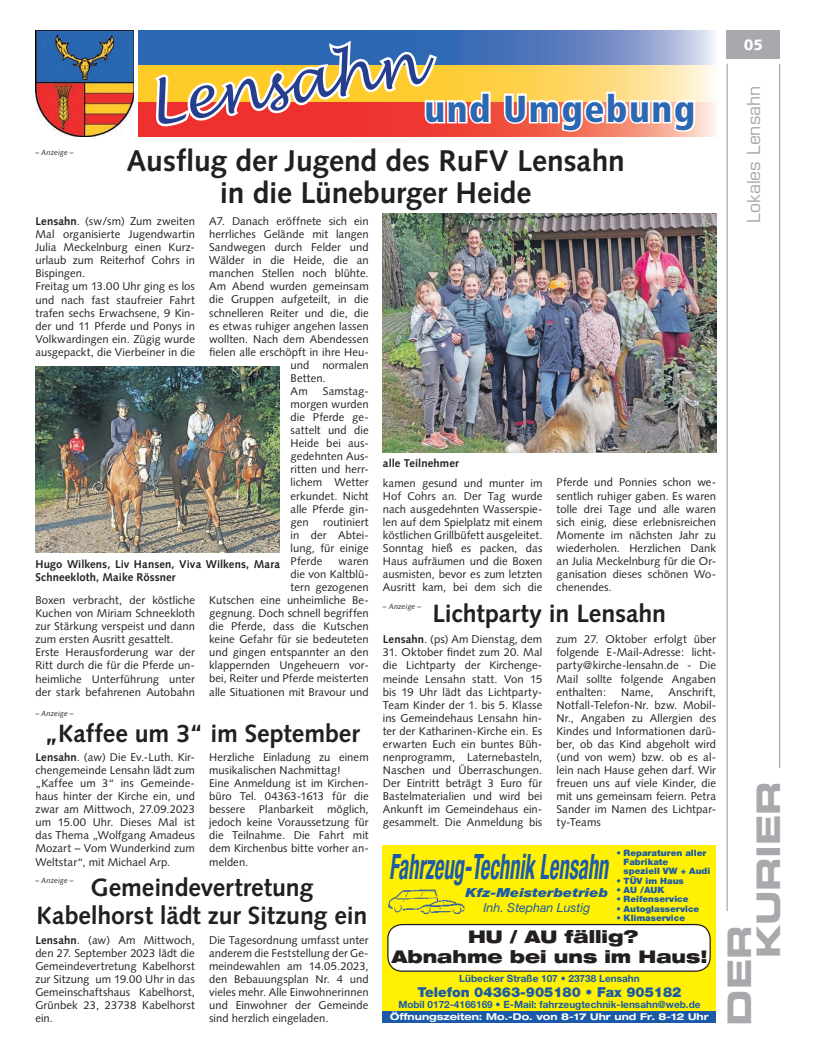
<style>
.page{position:relative;width:819px;height:1053px;background:#fff}
.page>*{position:absolute;margin:0;border:0;box-sizing:border-box;transform-origin:0 0}
.t1{font:italic 57.5px "Lucida Handwriting";color:#253f8e}
.t2{font:900 condensed 37.5px "Frutiger LT Std";letter-spacing:.04em;color:#2b67b2}
.t3{font:italic 700 condensed 35px "Helvetica Neue";color:#1b5aa8;scale:.59 1}
.t4{font:32.5px/28.9px "Eurostile LT Std Bold Ex 2";letter-spacing:-.01em;color:#a8a9ad}
.t5{font:700 30px/32.5px "Syntax LT Std";letter-spacing:-.005em;color:#231f20;text-align:center}
.t6{font:700 25px/27.5px "Syntax LT Std";letter-spacing:-.005em;color:#231f20;text-align:center}
.t7{font:900 expanded 17.5px/20px "Helvetica Neue";color:#231f20;text-align:center}
.t8{font:17.5px "Eurostile LT Std";letter-spacing:-.005em;color:#a8a9ad}
.t9{font:900 15px "Syntax LT Std";color:#fff}
.t10{font:900 13.75px "Helvetica Neue";color:#1b5aa8}
.t11{font:italic 900 12.5px/15px "Helvetica Neue";color:#1b5aa8;text-align:center;scale:1.17 1}
.t12{font:11.25px/13px "Syntax";letter-spacing:.005em;color:#231f20;text-align:justify}
.t13{font:700 11.25px/12.5px "Syntax LT Std";letter-spacing:.005em;color:#231f20}
.t14{font:700 10px "Helvetica Neue";color:#1b5aa8}
.t15{font:700 expanded 9.38px "Helvetica Neue";color:#fff}
.t16{font:900 8.75px/9.4px "Helvetica Neue";color:#1b5aa8;scale:1.04 1}
.t17{font:italic 7.5px "Syntax LT Std";letter-spacing:.015em;color:#231f20}
.s1{font-weight:700}
.s2{font-family:"Syntax LT Std";font-weight:700}
.s3{font-weight:400}
</style>
<div class="page">
<hr style="left:726px;top:64px;width:1px;height:847px;background:#939598">
<hr style="left:779px;top:64px;width:1px;height:703px;background:#939598">
<div style="left:726px;top:30px;width:54px;height:29px;background:#a8a9ad"></div>
<div style="left:383px;top:845px;width:333px;height:177px;background:#fff101"></div>
<div style="left:383px;top:1010px;width:333px;height:12px;background:#1b5aa8"></div>
<img style="left:388px;top:889px;width:77px;height:24px">
<div style="left:388px;top:924px;width:322px;height:47px;background:#fff;border-radius:14px"></div>
<div style="left:387px;top:923px;width:323px;height:48px;border:1px solid #231f20;border-radius:14px"></div>
<img style="left:35px;top:30px;width:99px;height:106px">
<svg style="left:138px;top:101px;width:578px;height:35px;background:#f58c7f"></svg>
<svg style="left:138px;top:30px;width:576px;height:36px;background:#6d8cc3"></svg>
<svg style="left:138px;top:66px;width:576px;height:35px;background:#fedc7e"></svg>
<svg style="left:502px;top:90px;width:195px;height:44px"></svg>
<svg style="left:150px;top:36px;width:343px;height:100px"></svg>
<img style="left:383px;top:214px;width:333px;height:238px">
<img style="left:35px;top:366px;width:245px;height:186px">
<p class="t17" style="left:35px;top:147px;width:40px">– Anzeige –</p>
<p class="t1" style="left:142px;top:71px;width:276px;rotate:-9deg">Lensahn</p>
<p class="t2" style="left:424px;top:86px;width:272px">und Umgebung</p>
<p class="t5" style="left:126px;top:144px;width:500px">Ausflug der Jugend des RuFV Lensahn in die Lüneburger Heide</p>
<p class="t12" style="left:209px;top:215px;width:161px">A7. Danach eröffnete sich ein</p>
<p class="t12" style="left:209px;top:228px;width:161px">herrliches Gelände mit langen</p>
<p class="t12" style="left:209px;top:241px;width:161px">Sandwegen durch Felder und</p>
<p class="t12" style="left:209px;top:254px;width:161px">Wälder in die Heide, die an</p>
<p class="t12" style="left:209px;top:267px;width:161px">manchen Stellen noch blühte.</p>
<p class="t12" style="left:209px;top:280px;width:161px">Am Abend wurden gemeinsam</p>
<p class="t12" style="left:209px;top:293px;width:161px">die Gruppen aufgeteilt, in die</p>
<p class="t12" style="left:209px;top:306px;width:161px">schnelleren Reiter und die, die</p>
<p class="t12" style="left:209px;top:319px;width:161px">es etwas ruhiger angehen lassen</p>
<p class="t12" style="left:209px;top:332px;width:161px">wollten. Nach dem Abendessen</p>
<p class="t12" style="left:209px;top:345px;width:161px">fielen alle erschöpft in ihre Heu-</p>
<p class="t12" style="left:290px;top:358px;width:80px">und normalen</p>
<p class="t12" style="left:290px;top:371px;width:37px">Betten.</p>
<p class="t12" style="left:290px;top:384px;width:19px">Am</p>
<p class="t12" style="left:35px;top:215px;width:161px;text-align:left"><span class="s1">Lensahn</span>. (sw/sm) Zum zweiten<br>Mal organisierte Jugendwartin<br>Julia Meckelnburg einen Kurz&shy;urlaub zum Reiterhof Cohrs in<br>Bispingen.<br>Freitag um 13.00 Uhr ging es los und nach fast staufreier Fahrt trafen sechs Erwachsene, 9 Kin&shy;der und 11 Pferde und Ponys in<br>Volkwardingen ein. Zügig wurde ausgepackt, die Vierbeiner in die</p>
<p class="t12" style="left:290px;top:384px;width:80px;text-indent:32px">Samstag&shy;morgen wurden die Pferde ge&shy;sattelt und die Heide bei aus&shy;gedehnten Aus&shy;ritten und herr&shy;lichem Wetter erkundet. Nicht alle Pferde gin&shy;gen</p>
<p class="t12" style="left:290px;top:515px;width:80px;text-indent:33px">routiniert in der Abtei&shy;lung, für einige Pferde</p>
<p class="t12" style="left:209px;top:554px;width:161px;text-align:right">waren<br>die von Kaltblü-<br>tern gezogenen<br>Kutschen eine unheimliche Be&shy;gegnung. Doch schnell begriffen die Pferde, dass die Kutschen keine Gefahr für sie bedeuteten und gingen entspannter an den klappernden Ungeheuern vor&shy;bei, Reiter und Pferde meisterten alle Situationen mit Bravour und</p>
<p class="t13" style="left:35px;top:558px;width:246px">Hugo Wilkens, Liv Hansen, Viva Wilkens, Mara<br>Schneekloth, Maike Rössner</p>
<p class="t12" style="left:35px;top:593px;width:161px;text-align:left">Boxen verbracht, der köstliche<br>Kuchen von Miriam Schneekloth zur Stärkung verspeist und dann zum ersten Ausritt gesattelt.<br>Erste Herausforderung war der<br>Ritt durch die für die Pferde un&shy;heimliche Unterführung unter der stark befahrenen Autobahn</p>
<p class="t17" style="left:35px;top:708px;width:40px">– Anzeige –</p>
<p class="t6" style="left:44px;top:719px;width:317px">„Kaffee um 3“ im September</p>
<p class="t12" style="left:35px;top:750px;width:161px"><span class="s1">Lensahn</span>. (aw) Die Ev.-Luth. Kir&shy;chengemeinde Lensahn lädt zum „Kaffee um 3“ ins Gemeinde&shy;haus hinter der Kirche ein, und zwar am Mittwoch, 27.09.2023 um 15.00 Uhr. Dieses Mal ist das Thema „Wolfgang Amadeus Mozart – Vom Wunderkind zum Weltstar“, mit Michael Arp.</p>
<p class="t12" style="left:209px;top:750px;width:161px;text-align:left">Herzliche Einladung zu einem musikalischen Nachmittag!<br>Eine Anmeldung ist im Kirchen&shy;büro Tel. 04363-1613 für die bessere Planbarkeit möglich, jedoch keine Voraussetzung für die Teilnahme. Die Fahrt mit dem Kirchenbus bitte vorher an&shy;melden.</p>
<p class="t6" style="left:37px;top:874px;width:332px">Gemeindevertretung<br>Kabelhorst lädt zur Sitzung ein</p>
<p class="t12" style="left:35px;top:933px;width:161px"><span class="s1">Lensahn</span>. (aw) Am Mittwoch, den 27. September 2023 lädt die Gemeindevertretung Kabelhorst zur Sitzung um 19.00 Uhr in das Gemeinschaftshaus Kabelhorst, Grünbek 23, 23738 Kabelhorst ein.</p>
<p class="t12" style="left:209px;top:933px;width:161px">Die Tagesordnung umfasst unter anderem die Feststellung der Ge&shy;meindewahlen am 14.05.2023, den Bebauungsplan Nr. 4 und vieles mehr. Alle Einwohnerinnen und Einwohner der Gemeinde sind herzlich eingeladen.</p>
<p class="t17" style="left:35px;top:876px;width:40px">– Anzeige –</p>
<p class="t12" style="left:383px;top:453px;width:161px;line-height:19.8px"><span class="s2">alle Teilnehmer<br></span>kamen gesund und munter im</p>
<p class="t12" style="left:383px;top:489px;width:161px">Hof Cohrs an. Der Tag wurde nach ausgedehnten Wasserspie&shy;len auf dem Spielplatz mit einem köstlichen Grillbüfett ausgeleitet.<br>Sonntag hieß es packen, das Haus aufräumen und die Boxen ausmisten, bevor es zum letzten Ausritt kam, bei dem sich die</p>
<p class="t12" style="left:556px;top:476px;width:161px">Pferde und Ponnies schon we&shy;sentlich ruhiger gaben. Es waren tolle drei Tage und alle waren sich einig, diese erlebnisreichen Momente im nächsten Jahr zu wiederholen. Herzlichen Dank an Julia Meckelnburg für die Or&shy;ganisation dieses schönen Wo&shy;chenendes.</p>
<p class="t6" style="left:432px;top:599px;width:235px">Lichtparty in Lensahn</p>
<p class="t12" style="left:383px;top:633px;width:161px"><span class="s1">Lensahn</span>. (ps) Am Dienstag, dem</p>
<p class="t12" style="left:383px;top:646px;width:161px">31. Oktober findet zum 20. Mal die Lichtparty der Kirchenge&shy;meinde Lensahn statt. Von 15 bis 19 Uhr lädt das Lichtparty-Team Kinder der 1. bis 5. Klasse ins Gemeindehaus Lensahn hin&shy;ter der Katharinen-Kirche ein. Es erwarten Euch ein buntes Büh&shy;nenprogramm, Laternebasteln, Naschen und Überraschungen.<br>Der Eintritt beträgt 3 Euro für Bastelmaterialien und wird bei Ankunft im Gemeindehaus ein&shy;gesammelt. Die Anmeldung bis</p>
<p class="t17" style="left:383px;top:601px;width:40px">– Anzeige –</p>
<p class="t12" style="left:556px;top:633px;width:161px">zum 27. Oktober erfolgt über folgende E-Mail-Adresse: licht&shy;party@kirche-lensahn.de - Die Mail sollte folgende Angaben enthalten:</p>
<p class="t12" style="left:556px;top:685px;width:161px;text-indent:112px">Anschrift, Notfall-Telefon-Nr. bzw. Mobil-Nr., Angaben zu Allergien des Kindes und Informationen darü&shy;ber, ob das Kind abgeholt wird (und von wem) bzw. ob es al&shy;lein nach Hause gehen darf. Wir freuen uns auf viele Kinder, die mit uns gemeinsam feiern. Petra Sander im Namen des Lichtpar&shy;ty-Teams</p>
<p class="t12" style="left:621px;top:685px;width:34px">Name,</p>
<p class="t3" style="left:389px;top:845px;width:373px">Fahrzeug-Technik Lensahn</p>
<p class="t16" style="left:623px;top:847px;width:85px;text-indent:-7px">• Reparaturen aller<br>Fabrikate<br>speziell VW + Audi</p>
<p class="t16" style="left:616px;top:875px;width:66px">• TÜV im Haus</p>
<p class="t16" style="left:616px;top:885px;width:48px">• AU /AUK</p>
<p class="t16" style="left:616px;top:894px;width:71px">• Reifenservice</p>
<p class="t16" style="left:616px;top:903px;width:81px">• Autoglasservice</p>
<p class="t16" style="left:616px;top:913px;width:67px">• Klimaservice</p>
<p class="t7" style="left:392px;top:925px;width:317px">HU / AU fällig?<br>Abnahme bei uns im Haus!</p>
<p class="t11" style="left:465px;top:884px;width:123px">Kfz-Meisterbetrieb<br><span class="s3">Inh. Stephan Lustig</span></p>
<p class="t14" style="left:459px;top:971px;width:182px">Lübecker Straße 107 • 23738 Lensahn</p>
<p class="t10" style="left:417px;top:983px;width:265px">Telefon 04363-905180 • Fax 905182</p>
<p class="t14" style="left:398px;top:997px;width:304px">Mobil 0172-4166169 • E-Mail: fahrzeugtechnik-lensahn@web.de</p>
<p class="t15" style="left:390px;top:1010px;width:320px">Öffnungszeiten: Mo.-Do. von 8-17 Uhr und Fr. 8-12 Uhr</p>
<p class="t9" style="left:743px;top:36px;width:21px">05</p>
<p class="t8" style="left:743px;top:222px;width:138px;rotate:-90deg">Lokales Lensahn</p>
<p class="t4" style="left:724px;top:958px;width:179px;text-indent:-67px;rotate:-90deg">DER<br>KURIER</p>
</div>
